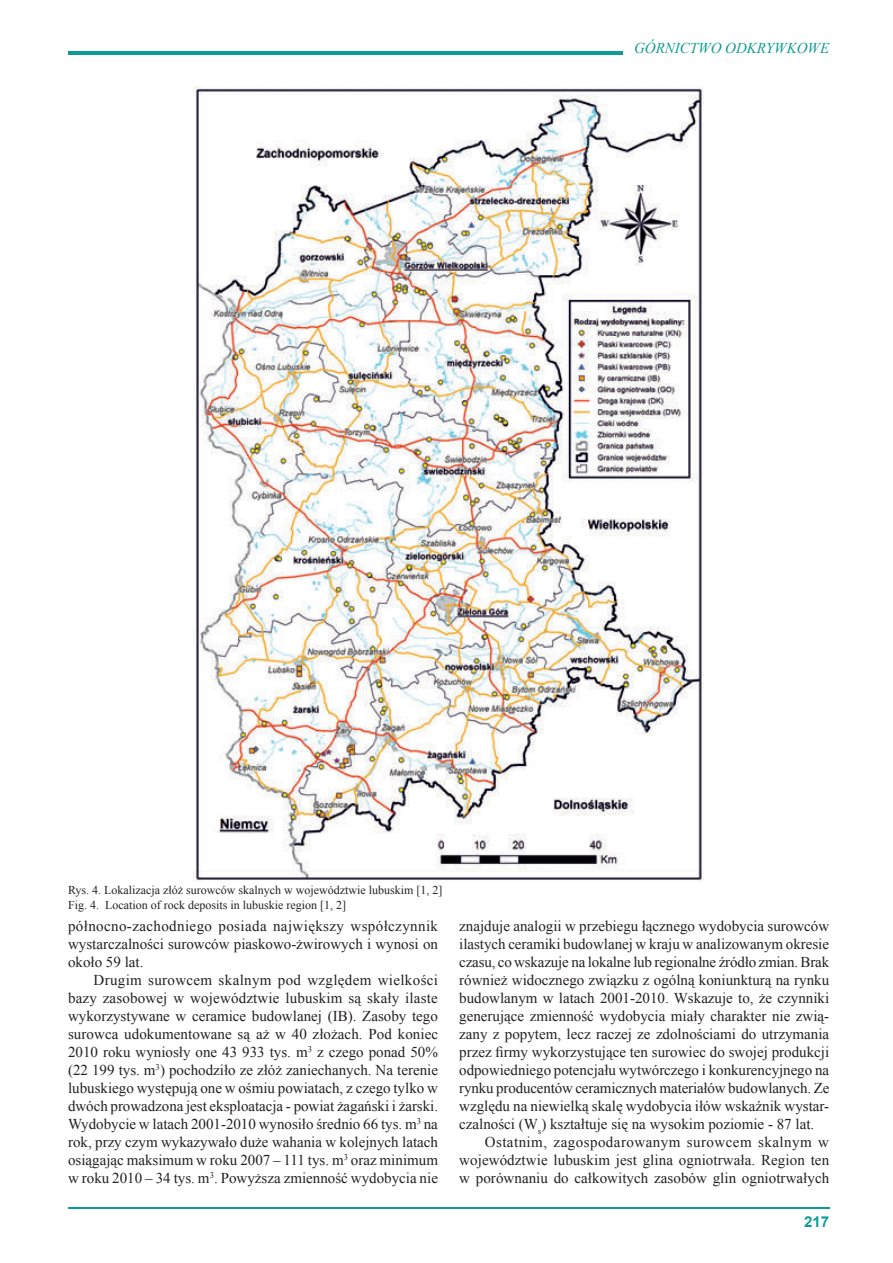
<style>
.page{position:relative;width:893px;height:1263px;background:#fff}
.page>*{position:absolute;margin:0;border:0;box-sizing:border-box;transform-origin:0 0}
.t1{font:15px/18px "Times New Roman";color:#231f20;text-align:justify}
.t2{font:italic 15px "Times New Roman";color:#0b9c94}
.t3{font:700 15px "Arial";color:#0b9c94}
.t4{font:12px/14.4px "Times New Roman";color:#231f20}
</style>
<div class="page">
<hr style="left:68px;top:1208px;width:761px;height:1px;background:#0b9c94">
<hr style="left:68px;top:51px;width:555px;height:3px;background:#0b9c94">
<img style="left:193px;top:87px;width:511px;height:794px">
<p class="t2" style="left:634px;top:37px;width:197px">GÓRNICTWO ODKRYWKOWE</p>
<p class="t4" style="left:68px;top:883px;width:376px">Rys. 4. Lokalizacja złóż surowców skalnych w województwie lubuskim [1, 2]<br>Fig. 4. Location of rock deposits in lubuskie region [1, 2]</p>
<p class="t1" style="left:68px;top:917px;width:372px">północno-zachodniego posiada największy współczynnik wystarczalności surowców piaskowo-żwirowych i wynosi on około 59 lat.</p>
<p class="t1" style="left:68px;top:971px;width:372px;text-indent:26px">Drugim surowcem skalnym pod względem wielkości bazy zasobowej w województwie lubuskim są skały ilaste wykorzystywane w ceramice budowlanej (IB). Zasoby tego surowca udokumentowane są aż w 40 złożach. Pod koniec 2010 roku wyniosły one 43 933 tys. m<sup>3</sup> z czego ponad 50% (22 199 tys. m<sup>3</sup>) pochodziło ze złóż zaniechanych. Na terenie lubuskiego występują one w ośmiu powiatach, z czego tylko w dwóch prowadzona jest eksploatacja - powiat żagański i żarski.<br>Wydobycie w latach 2001-2010 wynosiło średnio 66 tys. m<sup>3</sup> na rok, przy czym wykazywało duże wahania w kolejnych latach osiągając maksimum w roku 2007 – 111 tys. m<sup>3</sup> oraz minimum w roku 2010 – 34 tys. m<sup>3</sup>. Powyższa zmienność wydobycia nie</p>
<p class="t1" style="left:459px;top:917px;width:372px">znajduje analogii w przebiegu łącznego wydobycia surowców ilastych ceramiki budowlanej w kraju w analizowanym okresie czasu, co wskazuje na lokalne lub regionalne źródło zmian. Brak również widocznego związku z ogólną koniunkturą na rynku budowlanym w latach 2001-2010. Wskazuje to, że czynniki generujące zmienność wydobycia miały charakter nie zwią&shy;zany z popytem, lecz raczej ze zdolnościami do utrzymania przez firmy wykorzystujące ten surowiec do swojej produkcji odpowiedniego potencjału wytwórczego i konkurencyjnego na rynku producentów ceramicznych materiałów budowlanych. Ze względu na niewielką skalę wydobycia iłów wskaźnik wystar&shy;czalności (W<sub>s</sub>) kształtuje się na wysokim poziomie - 87 lat.</p>
<p class="t1" style="left:459px;top:1133px;width:371px;text-indent:26px">Ostatnim, zagospodarowanym surowcem skalnym w województwie lubuskim jest glina ogniotrwała. Region ten w porównaniu do całkowitych zasobów glin ogniotrwałych</p>
<p class="t3" style="left:804px;top:1212px;width:27px">217</p>
</div>
